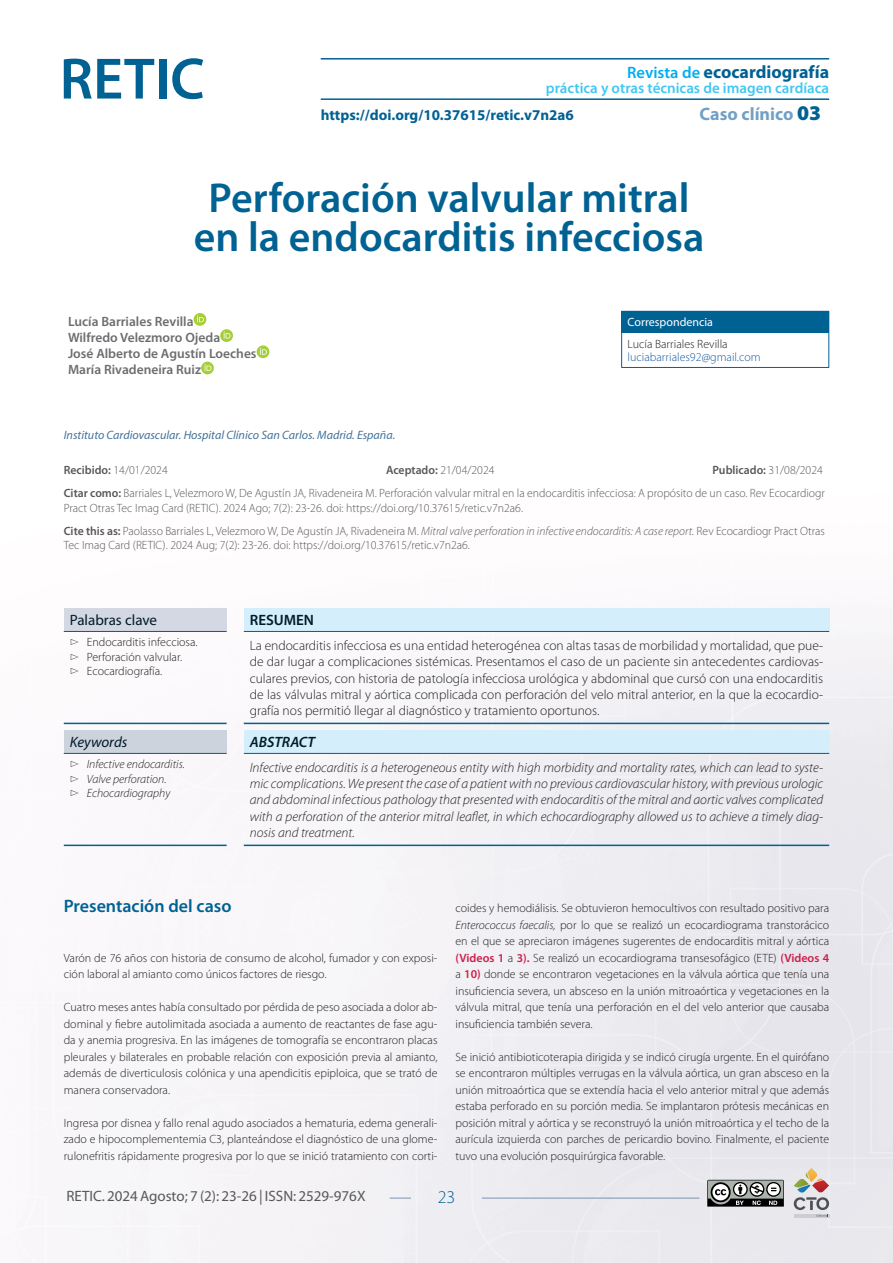
<style>
.page{position:relative;width:893px;height:1263px;background:#fff}
.page>*{position:absolute;margin:0;border:0;box-sizing:border-box;transform-origin:0 0}
.Titulo_capitulo{font:600 42px/39px "Myriad Pro";color:#006193;text-align:center}
.t1{font:700 18px "Myriad Pro";color:#006193}
._02_Primer_Orden{font:600 18px "Myriad Pro";color:#006193}
.t2{font:700 18px "Myriad Pro";color:#73a0c4}
.t3{font:300 18px "Myriad Pro";color:#006193}
.t4{font:15px "Myriad Pro";color:#57585a}
.t5{font:600 15px "Myriad Pro";color:#40c7f4}
.DOI_cabecera{font:700 15px "Myriad Pro";color:#006193}
.t6{font:15px "Myriad Pro";color:#001b2b}
.t7{font:italic 15px "Myriad Pro";color:#001b2b}
.t8{font:italic 600 15px "Myriad Pro";color:#001b2b}
.t9{font:600 15px "Myriad Pro";color:#001b2b}
.Texto_resumen{font:300 13.5px/16.2px "Myriad Pro";color:#231f20;text-align:justify}
.Texto_resumen_ingles{font:italic 300 13.5px/16.2px "Myriad Pro";color:#231f20;text-align:justify}
.Nombre_autores{font:600 13.5px "Myriad Pro";color:#6c6d70}
.Cargo_autores{font:italic 12.15px "Myriad Pro";color:#42739c}
._01_Texto_comun{font:300 12px/16.5px "Myriad Pro";color:#231f20;text-align:justify}
.CitarComo{font:300 12px/14.4px "Myriad Pro";color:#57585a}
.t10{font:italic 300 12px "Myriad Pro";color:#231f20}
.Correspondencia{font:300 12px "Myriad Pro";color:#175d9e}
.Correspondencia-2{font:300 12px "Myriad Pro";color:#231f20}
.CitarComo-2{font:600 12px "Myriad Pro";color:#57585a}
.t11{font:12px "Myriad Pro";color:#fff}
.s1{font-weight:600;font-size:16.5px;color:#00aeef}
.s2{font-style:inherit}
.s3{font-weight:900;font-size:21px;color:#006193}
.s4{font-weight:600}
.s5{font-weight:300}
.s6{font-style:italic}
.s7{font-weight:600;color:#ce1d49}
</style>
<div class="page">
<img style="left:63px;top:58px;width:830px;height:1205px">
<hr style="left:321px;top:58px;width:508px;height:2px;background:#006193">
<hr style="left:321px;top:98px;width:508px;height:2px;background:#006193">
<svg style="left:64px;top:59px;width:90px;height:40px"></svg>
<div style="left:159px;top:59px;width:7px;height:40px;background:#006193"></div>
<svg style="left:172px;top:58px;width:31px;height:41px"></svg>
<hr style="left:482px;top:1198px;width:217px;height:1px;background:#7a94b0">
<svg style="left:390px;top:1198px;width:21px;height:1px"></svg>
<svg style="left:794px;top:1168px;width:35px;height:49px;background:#c7bdb8"></svg>
<svg style="left:707px;top:1180px;width:77px;height:26px"></svg>
<svg style="left:194px;top:313px;width:12px;height:13px"></svg>
<svg style="left:197px;top:315px;width:7px;height:7px"></svg>
<svg style="left:220px;top:329px;width:13px;height:13px"></svg>
<svg style="left:224px;top:332px;width:7px;height:6px"></svg>
<div style="left:257px;top:345px;width:12px;height:13px;background:#a6ce39;border-radius:50%"></div>
<svg style="left:260px;top:348px;width:7px;height:7px"></svg>
<svg style="left:201px;top:362px;width:13px;height:12px"></svg>
<svg style="left:205px;top:364px;width:6px;height:7px"></svg>
<div style="left:622px;top:311px;width:207px;height:21px;background:#006193"></div>
<hr style="left:621px;top:311px;width:208px;height:1px;background:#006193">
<svg style="left:621px;top:312px;width:1px;height:20px"></svg>
<hr style="left:621px;top:332px;width:208px;height:1px;background:#006193">
<hr style="left:621px;top:333px;width:1px;height:34px;background:#006193">
<hr style="left:828px;top:333px;width:1px;height:34px;background:#006193">
<hr style="left:621px;top:367px;width:208px;height:1px;background:#006193">
<div style="left:64px;top:608px;width:163px;height:23px;background:#d3d8e2"></div>
<div style="left:244px;top:608px;width:585px;height:23px;background:#d4effb"></div>
<hr style="left:244px;top:631px;width:585px;height:1px;background:#006193">
<hr style="left:244px;top:723px;width:585px;height:1px;background:#006193">
<hr style="left:64px;top:631px;width:163px;height:1px;background:#006193">
<hr style="left:64px;top:723px;width:163px;height:1px;background:#006193">
<div style="left:64px;top:730px;width:163px;height:23px;background:#cdd3dd"></div>
<div style="left:244px;top:730px;width:585px;height:23px;background:#d4effb"></div>
<hr style="left:244px;top:753px;width:585px;height:1px;background:#006193">
<hr style="left:244px;top:845px;width:585px;height:1px;background:#006193">
<hr style="left:64px;top:753px;width:163px;height:1px;background:#006193">
<hr style="left:64px;top:845px;width:163px;height:1px;background:#006193">
<h2 class="t1" style="left:627px;top:60px;width:204px"><span class="s1">Revista de</span> ecocardiografía</h2>
<p class="t5" style="left:546px;top:78px;width:285px">práctica y otras técnicas de imagen cardíaca</p>
<p class="DOI_cabecera" style="left:321px;top:105px;width:255px">https://doi.org/10.37615/retic.v7n2a6</p>
<h2 class="t2" style="left:700px;top:102px;width:123px"><span class="s2">C</span>aso clínico <span class="s3">03</span></h2>
<p class="Titulo_capitulo" style="left:194px;top:177px;width:512px">Perforación valvular mitral en la endocarditis infecciosa</p>
<p class="Nombre_autores" style="left:68px;top:313px;width:127px">Lucía Barriales Revilla</p>
<p class="Nombre_autores" style="left:68px;top:329px;width:154px">Wilfredo Velezmoro Ojeda</p>
<p class="Nombre_autores" style="left:68px;top:345px;width:190px">José Alberto de Agustín Loeches</p>
<p class="Nombre_autores" style="left:68px;top:361px;width:135px">María Rivadeneira Ruiz</p>
<p class="t11" style="left:628px;top:315px;width:87px">Correspondencia</p>
<p class="Correspondencia-2" style="left:628px;top:337px;width:102px">Lucía Barriales Revilla</p>
<p class="Correspondencia" style="left:628px;top:350px;width:134px">luciabarriales92@gmail.com</p>
<p class="Cargo_autores" style="left:64px;top:427px;width:333px">Instituto Cardiovascular. Hospital Clínico San Carlos. Madrid. España.</p>
<p class="CitarComo" style="left:64px;top:463px;width:105px"><span class="s4">Recibido:</span> 14/01/2024</p>
<p class="CitarComo" style="left:386px;top:463px;width:110px"><span class="s4">Aceptado:</span> 21/04/2024</p>
<p class="CitarComo-2" style="left:712px;top:463px;width:112px">Publicado: <span class="s5">31/08/2024</span></p>
<p class="CitarComo" style="left:64px;top:486px;width:763px"><span class="s4">Citar como:</span> Barriales L, Velezmoro W, De Agustín JA, Rivadeneira M. Perforación valvular mitral en la endocarditis infecciosa: A propósito de un caso. Rev Ecocardiogr<br>Pract Otras Tec Imag Card (RETIC). 2024 Ago; 7(2): 23-26. doi: https://doi.org/10.37615/retic.v7n2a6.</p>
<p class="CitarComo" style="left:64px;top:524px;width:763px"><span class="s4">Cite this as:</span> Paolasso Barriales L, Velezmoro W, De Agustín JA, Rivadeneira M. <span class="s6">Mitral valve perforation in infective endocarditis: A case report.</span> Rev Ecocardiogr Pract Otras<br>Tec Imag Card (RETIC). 2024 Aug; 7(2): 23-26. doi: https://doi.org/10.37615/retic.v7n2a6.</p>
<p class="t6" style="left:70px;top:611px;width:89px">Palabras clave</p>
<p class="t9" style="left:250px;top:611px;width:66px">RESUMEN</p>
<p class="_01_Texto_comun" style="left:70px;top:634px;width:129px">▻ Endocarditis infecciosa.</p>
<p class="_01_Texto_comun" style="left:70px;top:649px;width:114px">▻ Perforación valvular.</p>
<p class="_01_Texto_comun" style="left:70px;top:663px;width:94px">▻ Ecocardiografía.</p>
<p class="Texto_resumen" style="left:250px;top:638px;width:575px">La endocarditis infecciosa es una entidad heterogénea con altas tasas de morbilidad y mortalidad, que pue&shy;de dar lugar a complicaciones sistémicas. Presentamos el caso de un paciente sin antecedentes cardiovas&shy;culares previos, con historia de patología infecciosa urológica y abdominal que cursó con una endocarditis de las válvulas mitral y aórtica complicada con perforación del velo mitral anterior, en la que la ecocardio&shy;grafía nos permitió llegar al diagnóstico y tratamiento oportunos.</p>
<p class="t7" style="left:70px;top:733px;width:59px">Keywords</p>
<p class="t8" style="left:250px;top:733px;width:67px">ABSTRACT</p>
<p class="t10" style="left:70px;top:758px;width:117px">▻ Infective endocarditis.</p>
<p class="t10" style="left:70px;top:772px;width:98px">▻ Valve perforation.</p>
<p class="t10" style="left:70px;top:787px;width:102px">▻ Echocardiography</p>
<p class="Texto_resumen_ingles" style="left:250px;top:760px;width:575px">Infective endocarditis is a heterogeneous entity with high morbidity and mortality rates, which can lead to syste&shy;mic complications. We present the case of a patient with no previous cardiovascular history, with previous urologic and abdominal infectious pathology that presented with endocarditis of the mitral and aortic valves complicated with a perforation of the anterior mitral leaflet, in which echocardiography allowed us to achieve a timely diag&shy;nosis and treatment.</p>
<p class="_02_Primer_Orden" style="left:64px;top:895px;width:169px">Presentación del caso</p>
<p class="_01_Texto_comun" style="left:64px;top:949px;width:375px">Varón de 76 años con historia de consumo de alcohol, fumador y con exposi&shy;ción laboral al amianto como únicos factores de riesgo.</p>
<p class="_01_Texto_comun" style="left:64px;top:999px;width:375px">Cuatro meses antes había consultado por pérdida de peso asociada a dolor ab&shy;dominal y fiebre autolimitada asociada a aumento de reactantes de fase agu&shy;da y anemia progresiva. En las imágenes de tomografía se encontraron placas pleurales y bilaterales en probable relación con exposición previa al amianto, además de diverticulosis colónica y una apendicitis epiploica, que se trató de manera conservadora.</p>
<p class="_01_Texto_comun" style="left:64px;top:1114px;width:375px">Ingresa por disnea y fallo renal agudo asociados a hematuria, edema generali&shy;zado e hipocomplementemia C3, planteándose el diagnóstico de una glome&shy;rulonefritis rápidamente progresiva por lo que se inició tratamiento con corti-</p>
<p class="_01_Texto_comun" style="left:455px;top:900px;width:375px">coides y hemodiálisis. Se obtuvieron hemocultivos con resultado positivo para <span class="s6">Enterococcus faecalis,</span> por lo que se realizó un ecocardiograma transtorácico en el que se apreciaron imágenes sugerentes de endocarditis mitral y aórtica <span class="s7">(Videos 1</span> a <span class="s7">3).</span> Se realizó un ecocardiograma transesofágico (ETE) <span class="s7">(Videos 4 </span>a <span class="s7">10)</span> donde se encontraron vegetaciones en la válvula aórtica que tenía una insuficiencia severa, un absceso en la unión mitroaórtica y vegetaciones en la válvula mitral, que tenía una perforación en el del velo anterior que causaba insuficiencia también severa.</p>
<p class="_01_Texto_comun" style="left:455px;top:1048px;width:375px">Se inició antibioticoterapia dirigida y se indicó cirugía urgente. En el quirófano se encontraron múltiples verrugas en la válvula aórtica, un gran absceso en la unión mitroaórtica que se extendía hacia el velo anterior mitral y que además estaba perforado en su porción media. Se implantaron prótesis mecánicas en posición mitral y aórtica y se reconstruyó la unión mitroaórtica y el techo de la aurícula izquierda con parches de pericardio bovino. Finalmente, el paciente tuvo una evolución posquirúrgica favorable.</p>
<p class="t4" style="left:66px;top:1187px;width:301px">RETIC. 2024 Agosto; 7 (2): 23-26 | ISSN: 2529-976X</p>
<h2 class="t3" style="left:438px;top:1187px;width:19px">23</h2>
</div>
